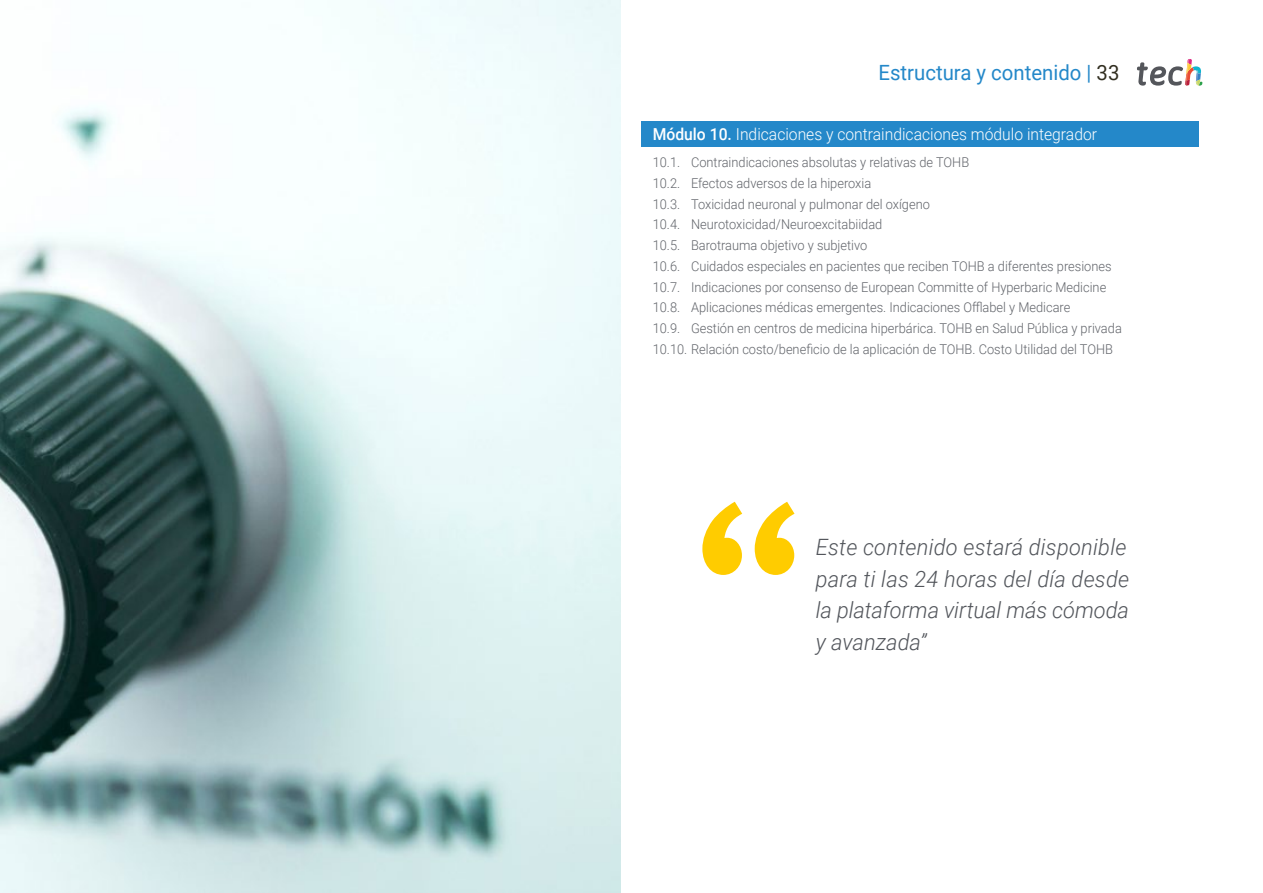
<style>
.page{position:relative;width:1263px;height:893px;background:#fff}
.page>*{position:absolute;margin:0;border:0;box-sizing:border-box;transform-origin:0 0}
.t1{font:italic 300 22.5px/31.5px "Roboto";letter-spacing:.01em;color:#52555b}
.t2{font:21px "Roboto";color:#2488c9}
.t3{font:300 16.5px "Roboto";color:#fff;scale:.95 1}
.t4{font:300 13.5px/20.7px "Roboto";color:#61646a;scale:.95 1}
.s1{color:#312e20}
.s2{font-weight:500}
</style>
<div class="page">
<img style="left:0;top:0;width:621px;height:893px">
<svg style="left:1137px;top:59px;width:65px;height:27px"></svg>
<div style="left:642px;top:121px;width:557px;height:25px;background:#2488c9"></div>
<svg style="left:702px;top:502px;width:92px;height:73px"></svg>
<h2 class="t2" style="left:878px;top:57px;width:242px">Estructura y contenido | <span class="s1">33</span></h2>
<p class="t3" style="left:653px;top:123px;width:469px"><span class="s2">Módulo 10.</span> Indicaciones y contraindicaciones módulo integrador</p>
<p class="t4" style="left:653px;top:151px;width:495px">10.1. Contraindicaciones absolutas y relativas de TOHB<br>10.2. Efectos adversos de la hiperoxia<br>10.3. Toxicidad neuronal y pulmonar del oxígeno<br>10.4. Neurotoxicidad/Neuroexcitabiidad<br>10.5. Barotrauma objetivo y subjetivo<br>10.6. Cuidados especiales en pacientes que reciben TOHB a diferentes presiones 10.7. Indicaciones por consenso de European Committe of Hyperbaric Medicine 10.8. Aplicaciones médicas emergentes. Indicaciones Offlabel y Medicare<br>10.9. Gestión en centros de medicina hiperbárica. TOHB en Salud Pública y privada 10.10. Relación costo/beneficio de la aplicación de TOHB. Costo Utilidad del TOHB</p>
<h1 class="t1" style="left:816px;top:531px;width:315px">Este contenido estará disponible para ti las 24 horas del día desde la plataforma virtual más cómoda y avanzada”</h1>
</div>
